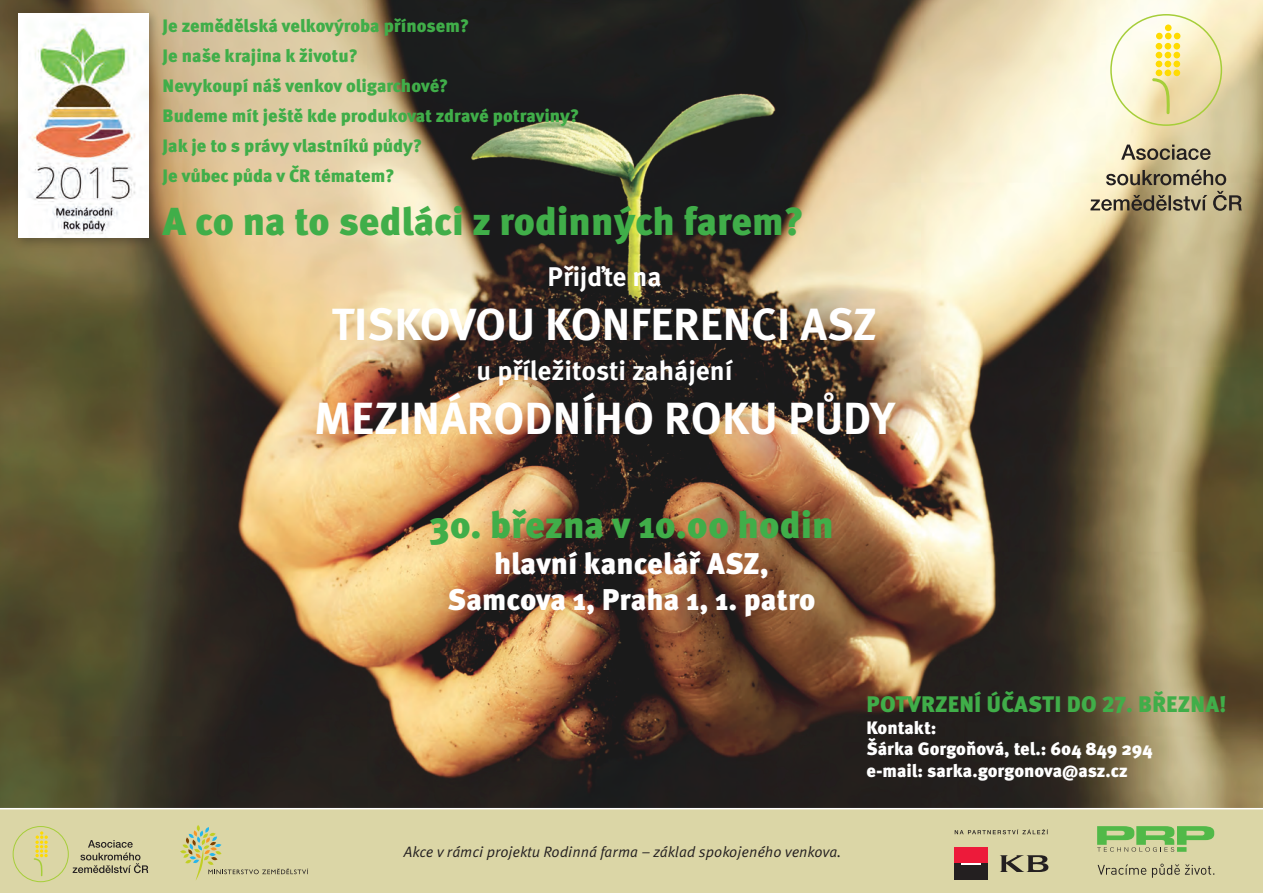
<style>
.page{position:relative;width:1263px;height:893px;background:#fff}
.page>*{position:absolute;margin:0;border:0;box-sizing:border-box;transform-origin:0 0}
.t1{font:700 45px "Meta Pro";color:#fff}
.t2{font:900 39px "Meta Pro";letter-spacing:-.005em;color:#40ae49}
.t3{font:900 37.5px "Meta Pro";color:#40ae49}
.t4{font:900 30px/36px "Meta Pro";letter-spacing:-.005em;color:#fff;text-align:center}
.t5{font:700 27px "Meta Pro";color:#fff}
.t6{font:900 22.5px "Meta Pro";letter-spacing:.01em;color:#40ae49}
.t7{font:900 18px/30.2px "Meta Pro";color:#40ae49}
.t8{font:900 18px/21.6px "Meta Pro";color:#fff}
.t9{font:italic 15px "Meta Pro";color:#231f20}
</style>
<div class="page">
<img style="left:0;top:0;width:1263px;height:808px">
<div style="left:0;top:809px;width:1263px;height:84px;background:#dbd6a6"></div>
<svg style="left:180px;top:825px;width:128px;height:55px;background:#d2cf9d"></svg>
<div style="left:13px;top:9px;width:146px;height:240px;background:#231f20;opacity:.3"></div>
<img style="left:18px;top:14px;width:130px;height:224px">
<svg style="left:1000px;top:855px;width:48px;height:17px"></svg>
<div style="left:955px;top:847px;width:33px;height:17px;background:#ed1a3a"></div>
<div style="left:955px;top:864px;width:33px;height:16px;background:#231f20"></div>
<svg style="left:962px;top:864px;width:19px;height:1px"></svg>
<svg style="left:955px;top:829px;width:93px;height:5px"></svg>
<svg style="left:1097px;top:826px;width:117px;height:26px;background:#94c475"></svg>
<svg style="left:1097px;top:864px;width:117px;height:14px;background:#bdb890"></svg>
<div style="left:1156px;top:33px;width:7px;height:6px;background:#ffdb01;border-radius:50%"></div>
<svg style="left:1165px;top:33px;width:15px;height:6px"></svg>
<div style="left:1110px;top:14px;width:112px;height:112px;border:2px solid #a6ce39;border-radius:50%"></div>
<div style="left:1156px;top:43px;width:6px;height:7px;background:#ffdb01;border-radius:50%"></div>
<svg style="left:1152px;top:52px;width:18px;height:62px"></svg>
<div style="left:1164px;top:43px;width:7px;height:7px;background:#ffdb01;border-radius:50%"></div>
<div style="left:1164px;top:61px;width:7px;height:6px;background:#ffdb01;border-radius:50%"></div>
<div style="left:1164px;top:52px;width:7px;height:6px;background:#ffdb01;border-radius:50%"></div>
<div style="left:1164px;top:70px;width:7px;height:6px;background:#ffdb01;border-radius:50%"></div>
<div style="left:1173px;top:43px;width:7px;height:7px;background:#ffdb01;border-radius:50%"></div>
<div style="left:1173px;top:52px;width:7px;height:6px;background:#ffdb01;border-radius:50%"></div>
<div style="left:1173px;top:61px;width:7px;height:6px;background:#ffdb01;border-radius:50%"></div>
<div style="left:1173px;top:70px;width:7px;height:6px;background:#ffdb01;border-radius:50%"></div>
<div style="left:1165px;top:24px;width:6px;height:7px;background:#ffdb01;border-radius:50%"></div>
<div style="left:13px;top:826px;width:56px;height:56px;border:1px solid #a6ce39;border-radius:50%"></div>
<svg style="left:34px;top:831px;width:14px;height:45px"></svg>
<svg style="left:1090px;top:191px;width:152px;height:20px;background:#9e9273"></svg>
<svg style="left:1106px;top:170px;width:120px;height:15px;background:#958a6e"></svg>
<svg style="left:1121px;top:145px;width:90px;height:15px"></svg>
<svg style="left:73px;top:840px;width:75px;height:33px;background:#b5b08a"></svg>
<p class="t7" style="left:163px;top:11px;width:418px">Je zemědělská velkovýroba přínosem?<br>Je naše krajina k životu?<br>Nevykoupí náš venkov oligarchové?<br>Budeme mít ještě kde produkovat zdravé potraviny?<br>Jak je to s právy vlastníků půdy?<br>Je vůbec půda v ČR tématem?</p>
<h2 class="t2" style="left:163px;top:197px;width:643px">A co na to sedláci z rodinných farem?</h2>
<h3 class="t5" style="left:548px;top:259px;width:115px">Přijďte na</h3>
<h1 class="t1" style="left:332px;top:296px;width:547px">TISKOVOU KONFERENCI ASZ</h1>
<h3 class="t5" style="left:477px;top:354px;width:257px">u příležitosti zahájení</h3>
<h1 class="t1" style="left:314px;top:390px;width:582px">MEZINÁRODNÍHO ROKU PŮDY</h1>
<h3 class="t3" style="left:429px;top:501px;width:406px">30. března v 10.00 hodin</h3>
<h3 class="t4" style="left:448px;top:546px;width:369px">hlavní kancelář ASZ,<br>Samcova 1, Praha 1, 1. patro</h3>
<p class="t9" style="left:404px;top:842px;width:439px">Akce v rámci projektu Rodinná farma – základ spokojeného venkova.</p>
<p class="t6" style="left:866px;top:690px;width:362px">Potvrzení účasti do 27. března!</p>
<p class="t8" style="left:866px;top:717px;width:288px">Kontakt:<br>Šárka Gorgoňová, tel.: 604 849 294 e-mail: sarka.gorgonova@asz.cz</p>
</div>
